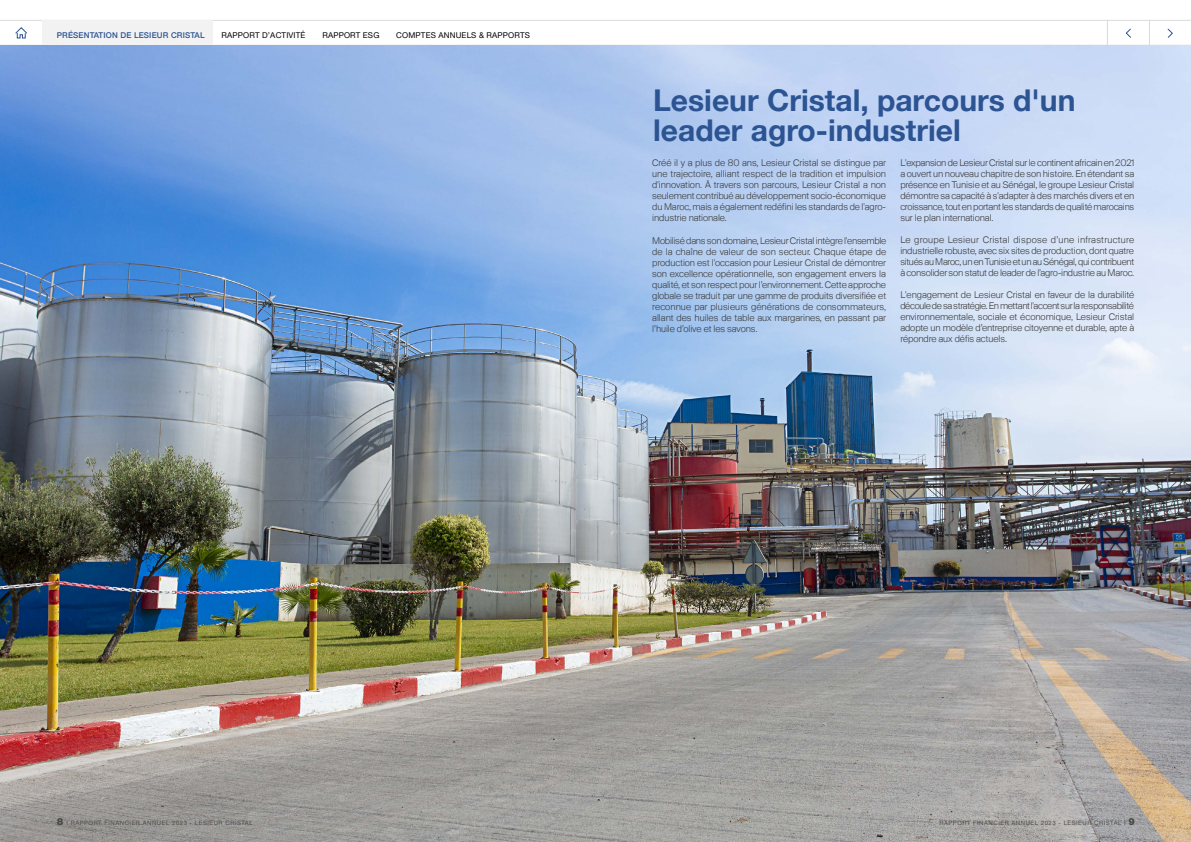
<style>
.page{position:relative;width:1191px;height:842px;background:#fff}
.page>*{position:absolute;margin:0;border:0;box-sizing:border-box;transform-origin:0 0}
.t1{font:700 30px/30px "Helvetica Neue";color:#2c5492}
.t2{font:300 10px/11px "Suisse BP Intl";letter-spacing:-.01em;color:#3c3c3b;text-align:justify}
.t3{font:8px "Helvetica Neue";letter-spacing:.02em;color:#000}
.t4{font:500 8px "Helvetica Neue";letter-spacing:.02em;color:#2c5492}
.t5{font:6px "Helvetica Neue";letter-spacing:.09em;color:#4a4a49}
.s1{font-family:"Suisse BP Intl";font-weight:900;font-size:10px}
.s2{font-family:"Suisse BP Intl"}
.s3{font-family:"Suisse BP Intl";font-size:7px}
</style>
<div class="page">
<svg style="left:0;top:20px;width:43px;height:25px"></svg>
<svg style="left:213px;top:20px;width:978px;height:25px"></svg>
<div style="left:43px;top:20px;width:170px;height:25px;background:#f2f2f2"></div>
<img style="left:0;top:45px;width:1191px;height:797px">
<p class="t4" style="left:57px;top:28px;width:149px">PRÉSENTATION DE LESIEUR CRISTAL</p>
<p class="t3" style="left:222px;top:29px;width:85px">RAPPORT D’ACTIVITÉ</p>
<p class="t3" style="left:322px;top:29px;width:59px">RAPPORT ESG</p>
<p class="t3" style="left:396px;top:29px;width:135px">COMPTES ANNUELS &amp; RAPPORTS</p>
<h1 class="t1" style="left:653px;top:87px;width:424px">Lesieur Cristal, parcours d'un leader agro-industriel</h1>
<p class="t2" style="left:652px;top:157px;width:235px">Créé il y a plus de 80 ans, Lesieur Cristal se distingue par une trajectoire, alliant respect de la tradition et impulsion d'innovation. À travers son parcours, Lesieur Cristal a non seulement contribué au développement socio-économique du Maroc, mais a également redéfini les standards de l'agro&shy;industrie nationale.</p>
<p class="t2" style="left:652px;top:235px;width:236px">Mobilisé dans son domaine, Lesieur Cristal intègre l'ensemble de la chaîne de valeur de son secteur. Chaque étape de production est l'occasion pour Lesieur Cristal de démontrer son excellence opérationnelle, son engagement envers la qualité, et son respect pour l’environnement. Cette approche globale se traduit par une gamme de produits diversifiée et reconnue par plusieurs générations de consommateurs, allant des huiles de table aux margarines, en passant par l’huile d’olive et les savons.</p>
<p class="t2" style="left:900px;top:157px;width:236px">L'expansion de Lesieur Cristal sur le continent africain en 2021 a ouvert un nouveau chapitre de son histoire. En étendant sa présence en Tunisie et au Sénégal, le groupe Lesieur Cristal démontre sa capacité à s'adapter à des marchés divers et en croissance, tout en portant les standards de qualité marocains sur le plan international.</p>
<p class="t2" style="left:900px;top:234px;width:235px">Le groupe Lesieur Cristal dispose d’une infrastructure industrielle robuste, avec six sites de production, dont quatre situés au Maroc, un en Tunisie et un au Sénégal, qui contribuent à consolider son statut de leader de l’agro-industrie au Maroc.</p>
<p class="t2" style="left:900px;top:289px;width:235px">L'engagement de Lesieur Cristal en faveur de la durabilité découle de sa stratégie. En mettant l'accent sur la responsabilité environnementale, sociale et économique, Lesieur Cristal adopte un modèle d’entreprise citoyenne et durable, apte à répondre aux défis actuels.</p>
<p class="t5" style="left:57px;top:819px;width:197px"><span class="s1">8</span> <span class="s2">I</span> RAPPORT FINANCIER ANNUEL 2023 - LESIEUR CRISTAL</p>
<p class="t5" style="left:939px;top:819px;width:197px">RAPPORT FINANCIER ANNUEL 2023 - LESIEUR CRISTAL <span class="s3">I</span> <span class="s1">9</span></p>
</div>
